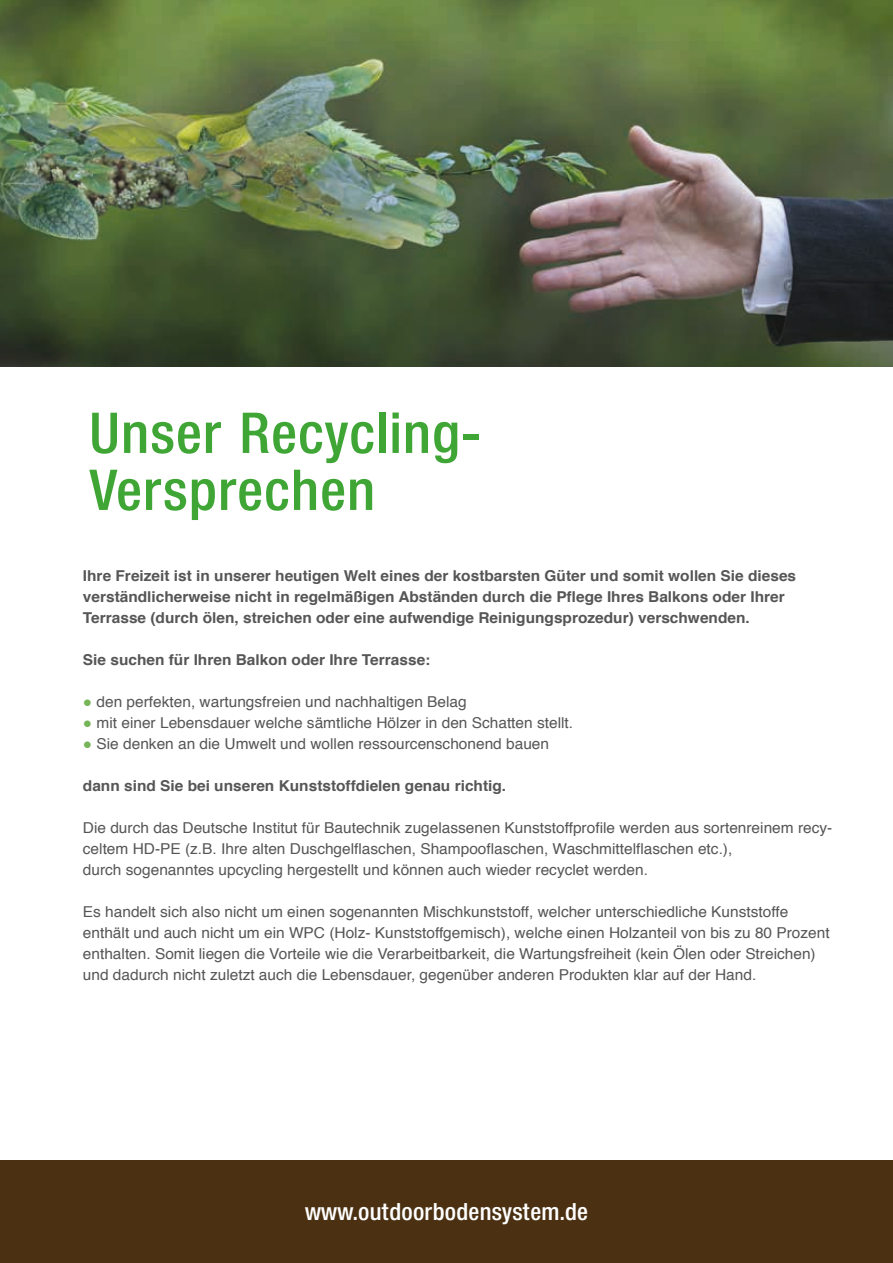
<style>
.page{position:relative;width:893px;height:1263px;background:#fff}
.page>*{position:absolute;margin:0;border:0;box-sizing:border-box;transform-origin:0 0}
.t1{font:500 57px/57px "Neue Helvetica Condensed BQ";letter-spacing:.02em;color:#3fa636}
.t2{font:500 24px "Neue Helvetica Condensed BQ";letter-spacing:.01em;color:#fff}
.t3{font:15px/21px "Helvetica";color:#575656}
.t4{font:700 15px/21px "Helvetica";color:#575656}
.s1{color:#76b558}
</style>
<div class="page">
<div style="left:0;top:1161px;width:893px;height:102px;background:#4b3112"></div>
<img style="left:0;top:0;width:893px;height:367px">
<h1 class="t1" style="left:89px;top:405px;width:392px">Unser Recycling-<br>Versprechen</h1>
<p class="t4" style="left:83px;top:565px;width:715px">Ihre Freizeit ist in unserer heutigen Welt eines der kostbarsten Güter und somit wollen Sie dieses verständlicherweise nicht in regelmäßigen Abständen durch die Pflege Ihres Balkons oder Ihrer<br>Terrasse (durch ölen, streichen oder eine aufwendige Reinigungsprozedur) verschwenden.</p>
<p class="t4" style="left:83px;top:649px;width:349px">Sie suchen für Ihren Balkon oder Ihre Terrasse:</p>
<p class="t3" style="left:83px;top:692px;width:385px"><span class="s1">●</span> den perfekten, wartungsfreien und nachhaltigen Belag</p>
<p class="t3" style="left:83px;top:713px;width:492px"><span class="s1">●</span> mit einer Lebensdauer welche sämtliche Hölzer in den Schatten stellt.</p>
<p class="t3" style="left:83px;top:734px;width:468px"><span class="s1">●</span> Sie denken an die Umwelt und wollen ressourcenschonend bauen</p>
<p class="t4" style="left:83px;top:775px;width:425px">dann sind Sie bei unseren Kunststoffdielen genau richtig.</p>
<p class="t3" style="left:83px;top:818px;width:751px">Die durch das Deutsche Institut für Bautechnik zugelassenen Kunststoffprofile werden aus sortenreinem recy&shy;celtem HD-PE (z.B. Ihre alten Duschgelflaschen, Shampooflaschen, Waschmittelflaschen etc.),<br>durch sogenanntes upcycling hergestellt und können auch wieder recyclet werden.</p>
<p class="t3" style="left:83px;top:902px;width:748px">Es handelt sich also nicht um einen sogenannten Mischkunststoff, welcher unterschiedliche Kunststoffe enthält und auch nicht um ein WPC (Holz- Kunststoffgemisch), welche einen Holzanteil von bis zu 80 Prozent enthalten. Somit liegen die Vorteile wie die Verarbeitbarkeit, die Wartungsfreiheit (kein Ölen oder Streichen) und dadurch nicht zuletzt auch die Lebensdauer, gegenüber anderen Produkten klar auf der Hand.</p>
<h2 class="t2" style="left:305px;top:1197px;width:284px">www.outdoorbodensystem.de</h2>
</div>
